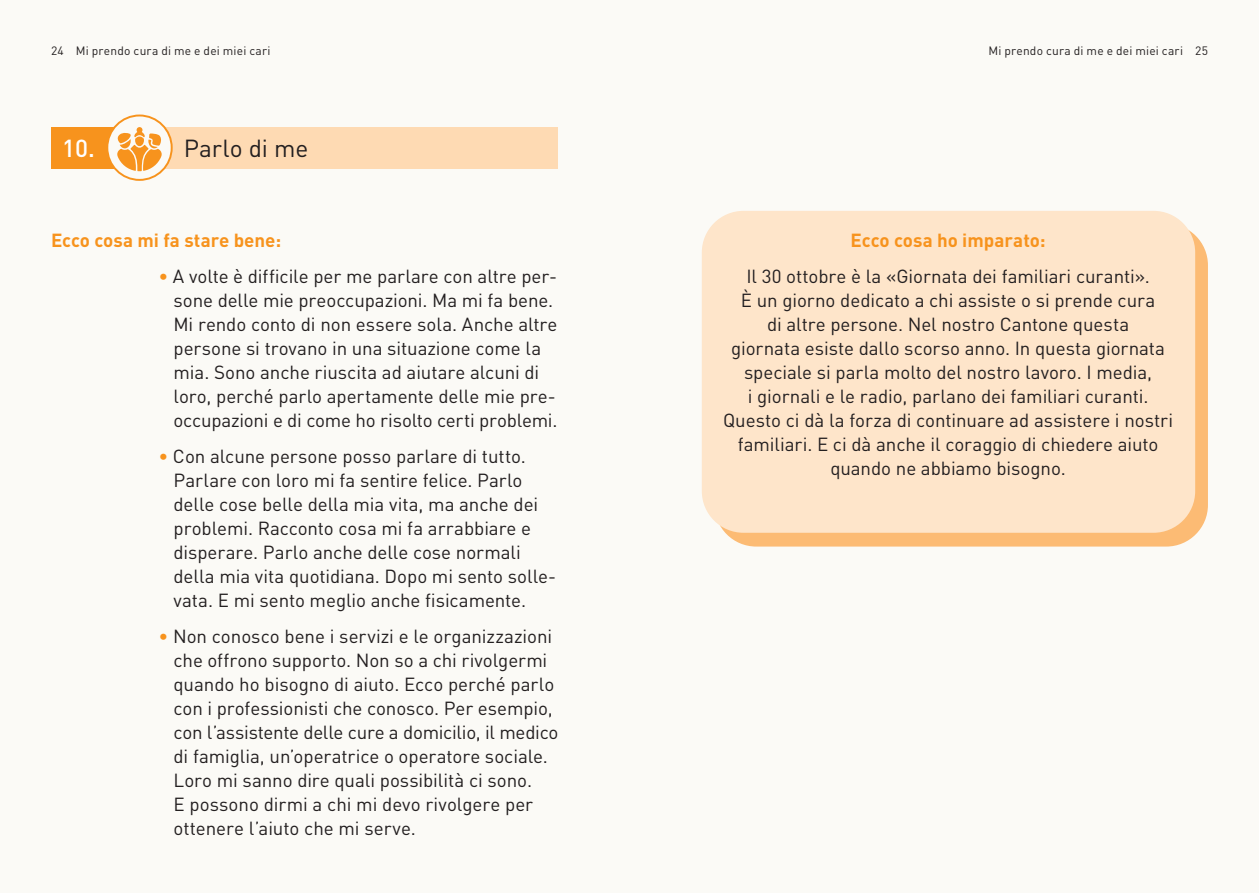
<style>
.page{position:relative;width:1259px;height:893px;background:#fff}
.page>*{position:absolute;margin:0;border:0;box-sizing:border-box;transform-origin:0 0}
.t1{font:24.3px "DIN Pro";letter-spacing:-.005em;color:#231f20}
.t2{font:500 24.3px "DIN Pro";color:#fff}
.t3{font:18.75px/24px "DIN Pro";letter-spacing:-.005em;color:#231f20}
.t4{font:700 18.75px "DIN Pro";color:#f7931d}
.t5{font:12px "DIN Pro";letter-spacing:.015em;color:#231f20}
.s1{color:#f7931d}
</style>
<div class="page">
<div style="left:0;top:0;width:629px;height:893px;background:#fbfaf6"></div>
<div style="left:629px;top:0;width:630px;height:893px;background:#fbfaf6"></div>
<div style="left:51px;top:127px;width:85px;height:41px;background:#f7931d"></div>
<div style="left:145px;top:127px;width:412px;height:41px;background:#fedab3"></div>
<svg style="left:107px;top:115px;width:65px;height:65px"></svg>
<div style="left:106px;top:115px;width:67px;height:66px;border:2px solid #f7931d;border-radius:50%"></div>
<svg style="left:117px;top:127px;width:45px;height:44px"></svg>
<div style="left:714px;top:224px;width:494px;height:323px;background:#fcbb74;border-radius:42px"></div>
<div style="left:702px;top:211px;width:493px;height:322px;background:#fee5ca;border-radius:42px"></div>
<p class="t5" style="left:51px;top:42px;width:221px">24 Mi prendo cura di me e dei miei cari</p>
<p class="t5" style="left:988px;top:42px;width:221px">Mi prendo cura di me e dei miei cari 25</p>
<p class="t2" style="left:62px;top:132px;width:34px">10.</p>
<p class="t1" style="left:184px;top:132px;width:126px">Parlo di me</p>
<p class="t4" style="left:51px;top:227px;width:232px">Ecco cosa mi fa stare bene:</p>
<p class="t3" style="left:173px;top:263px;width:385px;text-indent:-15px"><span class="s1">•</span> A volte è difficile per me parlare con altre per&shy;sone delle mie preoccupazioni. Ma mi fa bene.<br>Mi rendo conto di non essere sola. Anche altre persone si trovano in una situazione come la mia. Sono anche riuscita ad aiutare alcuni di loro, perché parlo apertamente delle mie pre&shy;occupazioni e di come ho risolto certi problemi.</p>
<p class="t3" style="left:173px;top:443px;width:384px;text-indent:-15px"><span class="s1">•</span> Con alcune persone posso parlare di tutto.<br>Parlare con loro mi fa sentire felice. Parlo delle cose belle della mia vita, ma anche dei problemi. Racconto cosa mi fa arrabbiare e disperare. Parlo anche delle cose normali della mia vita quotidiana. Dopo mi sento solle&shy;vata. E mi sento meglio anche fisicamente.</p>
<p class="t3" style="left:173px;top:623px;width:386px;text-indent:-15px"><span class="s1">•</span> Non conosco bene i servizi e le organizzazioni che offrono supporto. Non so a chi rivolgermi quando ho bisogno di aiuto. Ecco perché parlo con i professionisti che conosco. Per esempio, con l’assistente delle cure a domicilio, il medico di famiglia, un’operatrice o operatore sociale.<br>Loro mi sanno dire quali possibilità ci sono.<br>E possono dirmi a chi mi devo rivolgere per ottenere l’aiuto che mi serve.</p>
<p class="t4" style="left:850px;top:227px;width:196px">Ecco cosa ho imparato:</p>
<p class="t3" style="left:723px;top:263px;width:451px;text-align:center">Il 30 ottobre è la «Giornata dei familiari curanti».<br>È un giorno dedicato a chi assiste o si prende cura<br>di altre persone. Nel nostro Cantone questa<br>giornata esiste dallo scorso anno. In questa giornata speciale si parla molto del nostro lavoro. I media,<br>i giornali e le radio, parlano dei familiari curanti.<br>Questo ci dà la forza di continuare ad assistere i nostri familiari. E ci dà anche il coraggio di chiedere aiuto quando ne abbiamo bisogno.</p>
</div>
